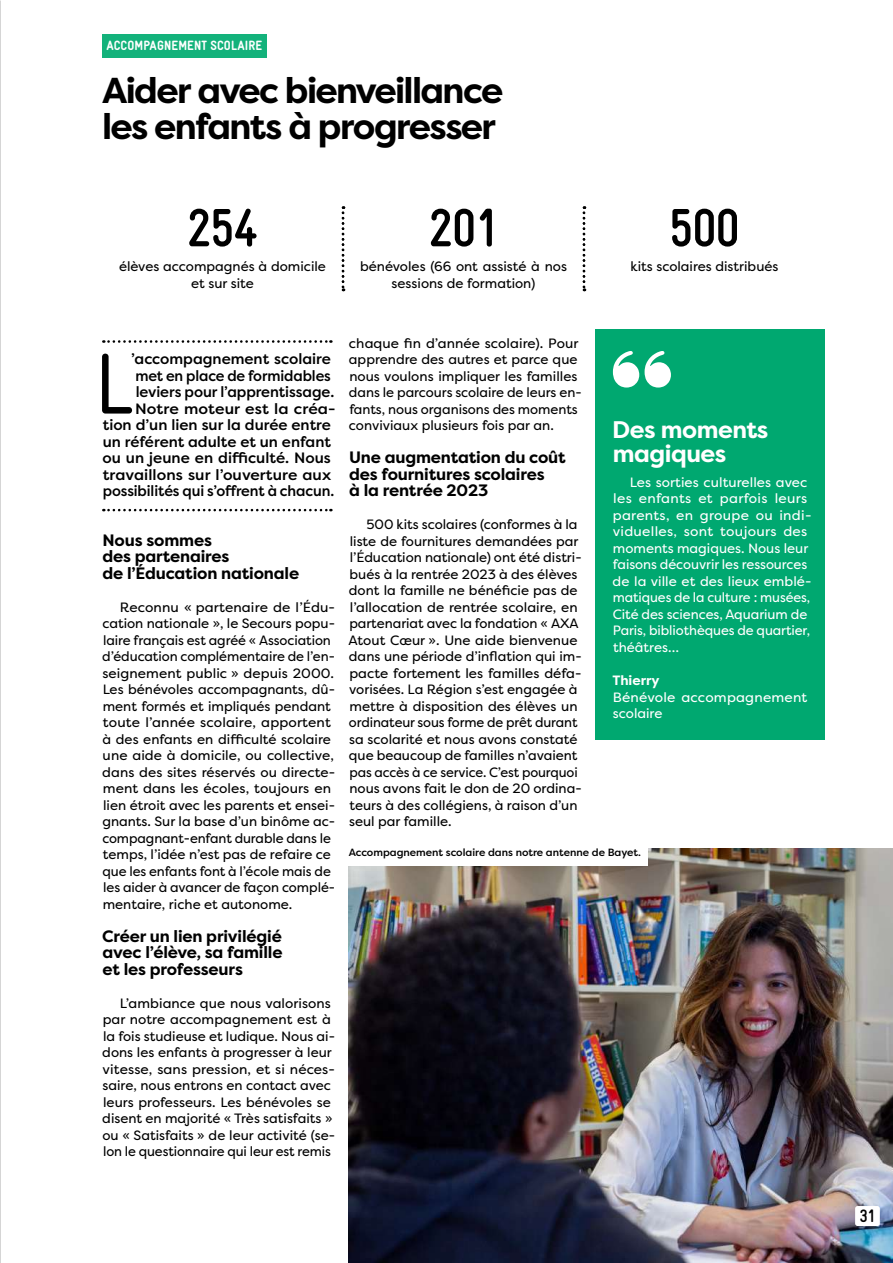
<style>
.page{position:relative;width:893px;height:1263px;background:#fff}
.page>*{position:absolute;margin:0;border:0;box-sizing:border-box;transform-origin:0 0}
.t1{font:85.95px "Gravur Condensed Pro";color:#000}
.t2{font:700 54px "Gravur Condensed Pro";letter-spacing:-.03em;color:#000}
.t3{font:700 36px/36px "Filson Pro";letter-spacing:-.045em;color:#000}
.t4{font:700 24px/24px "Filson Pro";letter-spacing:-.02em;color:#fff}
.t5{font:700 18px "Gravur Condensed Pro";color:#000}
.t6{font:700 16.5px/16.5px "Filson Pro";letter-spacing:-.01em;color:#000}
.t7{font:500 15px "Filson Pro";letter-spacing:-.005em;color:#000}
.t8{font:500 15px "Filson Pro";letter-spacing:-.005em;color:#000;scale:.96 1}
.t9{font:500 15px "Filson Pro";letter-spacing:-.005em;color:#000;scale:1.04 1}
.t10{font:13.5px/16.5px "Filson Pro";color:#000}
.t11{font:13.5px/16.5px "Filson Pro";color:#fff}
.t12{font:900 13.5px "Gravur Condensed Pro";letter-spacing:.01em;color:#fff}
.t13{font:700 13.5px "Filson Pro";color:#fff}
.t14{font:500 10.5px "Filson Pro";color:#000}
</style>
<div class="page">
<img style="left:0;top:0;width:1px;height:1263px">
<svg style="left:103px;top:340px;width:228px;height:3px"></svg>
<svg style="left:103px;top:509px;width:228px;height:2px"></svg>
<div style="left:595px;top:329px;width:230px;height:411px;background:#00a870"></div>
<div style="left:102px;top:34px;width:165px;height:24px;background:#13b27b"></div>
<img style="left:349px;top:848px;width:544px;height:415px">
<svg style="left:342px;top:206px;width:2px;height:85px"></svg>
<svg style="left:583px;top:206px;width:2px;height:85px"></svg>
<div style="left:342px;top:841px;width:306px;height:24px;background:#fff"></div>
<div style="left:855px;top:1206px;width:25px;height:20px;background:#fff;border-radius:3px"></div>
<p class="t12" style="left:106px;top:38px;width:157px">ACCOMPAGNEMENT SCOLAIRE</p>
<h3 class="t3" style="left:102px;top:73px;width:403px">Aider avec bienveillance les enfants à progresser</h3>
<h2 class="t2" style="left:187px;top:198px;width:73px">254</h2>
<p class="t10" style="left:119px;top:258px;width:208px;text-align:center">élèves accompagnés à domicile et sur site</p>
<h2 class="t2" style="left:428px;top:198px;width:72px">201</h2>
<p class="t10" style="left:360px;top:258px;width:208px;text-align:center">bénévoles (66 ont assisté à nos sessions de formation)</p>
<h2 class="t2" style="left:669px;top:198px;width:73px">500</h2>
<p class="t10" style="left:630px;top:258px;width:149px">kits scolaires distribués</p>
<h1 class="t1" style="left:94px;top:337px;width:42px">L</h1>
<p class="t7" style="left:131px;top:348px;width:201px">’accompagnement scolaire</p>
<p class="t8" style="left:135px;top:365px;width:205px">met en place de formidables</p>
<p class="t7" style="left:136px;top:381px;width:200px">leviers pour l’apprentissage.</p>
<p class="t9" style="left:135px;top:398px;width:194px">Notre moteur est la créa-</p>
<p class="t7" style="left:103px;top:414px;width:230px">tion d’un lien sur la durée entre</p>
<p class="t7" style="left:103px;top:431px;width:230px">un référent adulte et un enfant</p>
<p class="t7" style="left:102px;top:447px;width:230px">ou un jeune en difficulté. Nous</p>
<p class="t7" style="left:103px;top:464px;width:230px">travaillons sur l’ouverture aux</p>
<p class="t8" style="left:103px;top:480px;width:243px">possibilités qui s’offrent à chacun.</p>
<p class="t6" style="left:103px;top:532px;width:198px">Nous sommes<br>des partenaires<br>de l’Éducation nationale</p>
<p class="t10" style="left:102px;top:598px;width:234px;text-indent:17px">Reconnu « partenaire de l’Édu&shy;cation nationale », le Secours popu&shy;laire français est agréé « Association d’éducation complémentaire de l’en&shy;seignement public » depuis 2000.<br>Les bénévoles accompagnants, dû&shy;ment formés et impliqués pendant toute l’année scolaire, apportent à des enfants en difficulté scolaire une aide à domicile, ou collective, dans des sites réservés ou directe&shy;ment dans les écoles, toujours en lien étroit avec les parents et ensei&shy;gnants. Sur la base d’un binôme ac&shy;compagnant-enfant durable dans le temps, l’idée n’est pas de refaire ce que les enfants font à l’école mais de les aider à avancer de façon complé&shy;mentaire, riche et autonome.</p>
<p class="t6" style="left:102px;top:928px;width:182px;text-align:justify">Créer un lien privilégié avec l’élève, sa famille et les professeurs</p>
<p class="t10" style="left:102px;top:994px;width:234px;text-indent:17px">L’ambiance que nous valorisons par notre accompagnement est à la fois studieuse et ludique. Nous ai&shy;dons les enfants à progresser à leur vitesse, sans pression, et si néces&shy;saire, nous entrons en contact avec leurs professeurs. Les bénévoles se disent en majorité « Très satisfaits » ou « Satisfaits » de leur activité (se&shy;lon le questionnaire qui leur est remis</p>
<p class="t10" style="left:349px;top:334px;width:234px">chaque fin d’année scolaire). Pour apprendre des autres et parce que nous voulons impliquer les familles dans le parcours scolaire de leurs en&shy;fants, nous organisons des moments conviviaux plusieurs fois par an.</p>
<p class="t6" style="left:349px;top:449px;width:218px">Une augmentation du coût des fournitures scolaires<br>à la rentrée 2023</p>
<p class="t10" style="left:349px;top:516px;width:235px;text-indent:18px">500 kits scolaires (conformes à la liste de fournitures demandées par l’Éducation nationale) ont été distri&shy;bués à la rentrée 2023 à des élèves dont la famille ne bénéficie pas de l’allocation de rentrée scolaire, en partenariat avec la fondation « AXA Atout Cœur ». Une aide bienvenue dans une période d’inflation qui im&shy;pacte fortement les familles défa&shy;vorisées. La Région s’est engagée à mettre à disposition des élèves un ordinateur sous forme de prêt durant sa scolarité et nous avons constaté que beaucoup de familles n’avaient pas accès à ce service. C’est pourquoi nous avons fait le don de 20 ordina&shy;teurs à des collégiens, à raison d’un seul par famille.</p>
<h3 class="t4" style="left:612px;top:418px;width:158px">Des moments magiques</h3>
<p class="t11" style="left:612px;top:474px;width:201px;text-indent:17px">Les sorties culturelles avec les enfants et parfois leurs parents, en groupe ou indi&shy;viduelles, sont toujours des moments magiques. Nous leur faisons découvrir les ressources de la ville et des lieux emblé&shy;matiques de la culture : musées,<br>Cité des sciences, Aquarium de<br>Paris, bibliothèques de quartier, théâtres…</p>
<p class="t13" style="left:612px;top:672px;width:49px">Thierry</p>
<p class="t11" style="left:613px;top:689px;width:196px">Bénévole accompagnement scolaire</p>
<p class="t14" style="left:349px;top:845px;width:294px">Accompagnement scolaire dans notre antenne de Bayet.</p>
<h3 class="t5" style="left:859px;top:1206px;width:18px">31</h3>
</div>
